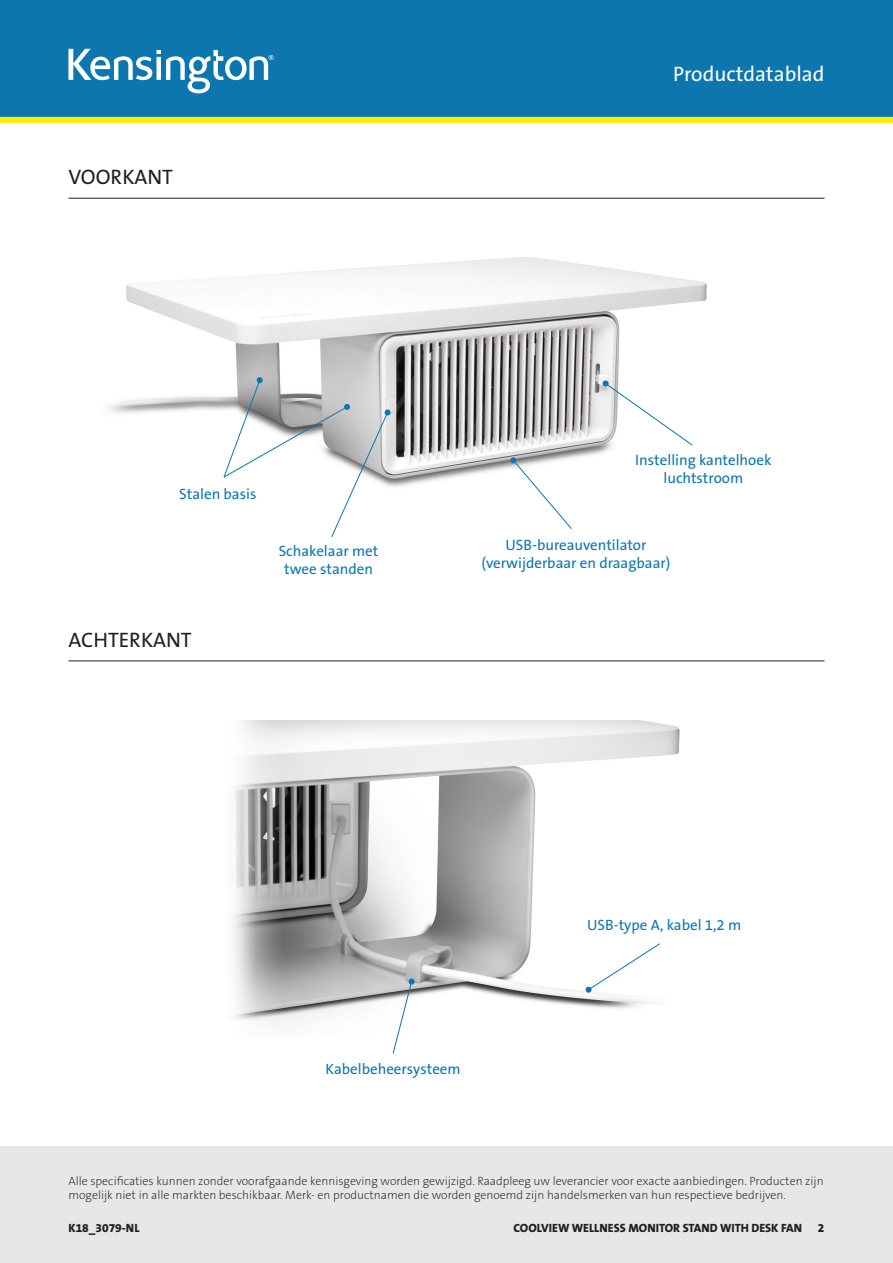
<style>
.page{position:relative;width:893px;height:1263px;background:#fff}
.page>*{position:absolute;margin:0;border:0;box-sizing:border-box;transform-origin:0 0}
.Image_Page_Header{font:21px "The Sans KENSINGTON5 Rg";color:#231f20}
.t1{font:21px "The Sans KENSINGTON5 Rg";color:#fff}
.Image_Body{font:15px/18px "The Sans KENSINGTON5 Rg";color:#0e76ae;text-align:center}
.t2{font:12px/14.4px "The Sans KENSINGTON2 XL";color:#231f20}
.t3{font:12px "The Sans KENSINGTON8 XB";color:#231f20}
</style>
<div class="page">
<div style="left:0;top:0;width:893px;height:120px;background:#0e76ae"></div>
<svg style="left:68px;top:49px;width:206px;height:44px"></svg>
<div style="left:0;top:117px;width:893px;height:6px;background:#fcee01"></div>
<div style="left:0;top:1146px;width:893px;height:117px;background:#e6e7e9"></div>
<img style="left:108px;top:257px;width:599px;height:230px">
<img style="left:233px;top:720px;width:447px;height:303px">
<hr style="left:68px;top:198px;width:756px;height:1px;background:#231f20">
<hr style="left:68px;top:660px;width:756px;height:1px;background:#231f20">
<svg style="left:392px;top:978px;width:23px;height:76px"></svg>
<svg style="left:223px;top:377px;width:168px;height:160px"></svg>
<svg style="left:586px;top:943px;width:75px;height:50px"></svg>
<svg style="left:510px;top:457px;width:62px;height:72px"></svg>
<svg style="left:602px;top:380px;width:91px;height:66px"></svg>
<p class="Image_Page_Header" style="left:68px;top:166px;width:106px">VOORKANT</p>
<h1 class="t1" style="left:673px;top:63px;width:153px">Productdatablad</h1>
<p class="Image_Body" style="left:179px;top:485px;width:79px">Stalen basis</p>
<p class="Image_Page_Header" style="left:68px;top:629px;width:125px">ACHTERKANT</p>
<p class="Image_Body" style="left:279px;top:542px;width:101px">Schakelaar met twee standen</p>
<p class="Image_Body" style="left:635px;top:452px;width:138px">Instelling kantelhoek luchtstroom</p>
<p class="Image_Body" style="left:482px;top:536px;width:190px">USB-bureauventilator (verwijderbaar en draagbaar)</p>
<p class="Image_Body" style="left:326px;top:1061px;width:137px">Kabelbeheersysteem</p>
<p class="Image_Body" style="left:587px;top:917px;width:155px">USB-type A, kabel 1,2 m</p>
<p class="t2" style="left:68px;top:1174px;width:757px">Alle specificaties kunnen zonder voorafgaande kennisgeving worden gewijzigd. Raadpleeg uw leverancier voor exacte aanbiedingen. Producten zijn mogelijk niet in alle markten beschikbaar. Merk- en productnamen die worden genoemd zijn handelsmerken van hun respectieve bedrijven.</p>
<p class="t3" style="left:68px;top:1221px;width:73px">K18_3079-NL</p>
<p class="t3" style="left:514px;top:1221px;width:290px">COOLVIEW WELLNESS MONITOR STAND WITH DESK FAN</p>
<p class="t3" style="left:818px;top:1221px;width:8px">2</p>
</div>
